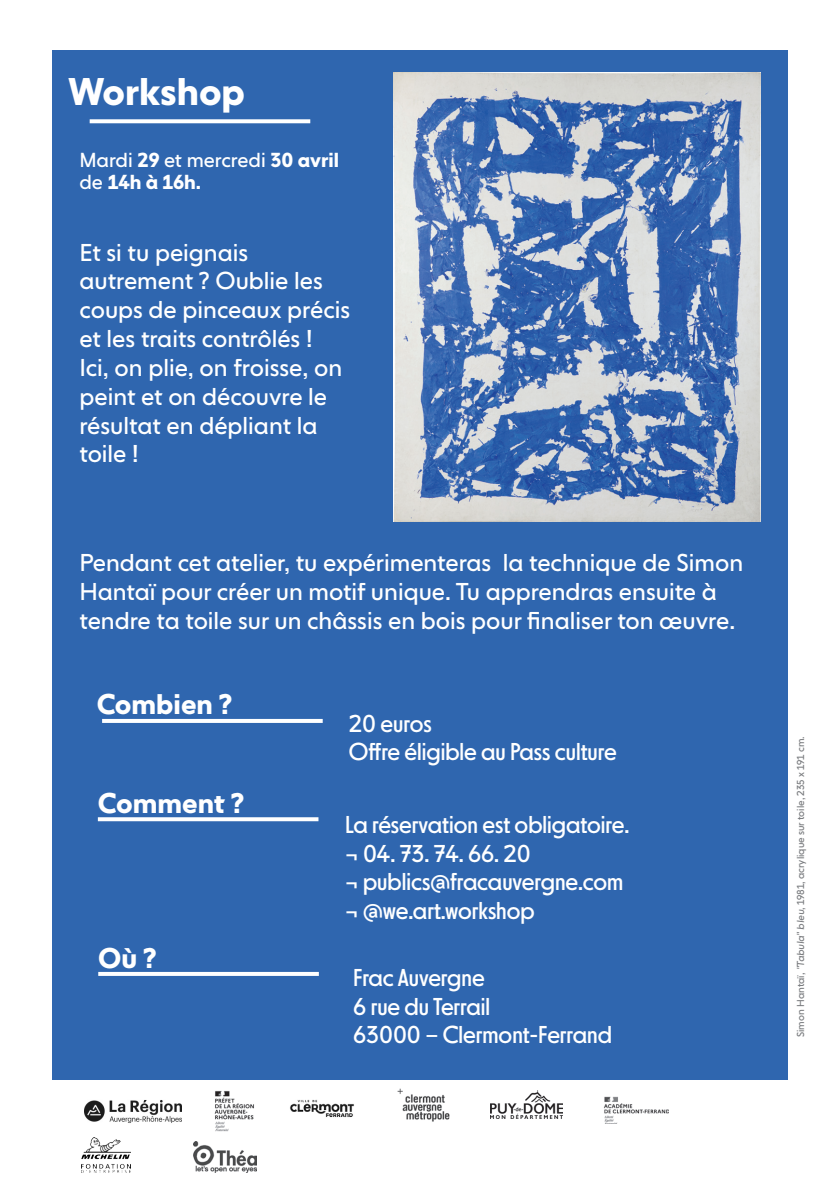
<style>
.page{position:relative;width:840px;height:1191px;background:#fff}
.page>*{position:absolute;margin:0;border:0;box-sizing:border-box;transform-origin:0 0}
.t1{font:700 38px "NEXT Book";color:#fff}
.t2{font:700 28px "NEXT Book";color:#fff}
.t3{font:24px/28.8px "NEXT Book";color:#fff}
.t4{font:24px "NEXT Poster";color:#fff}
.t5{font:20px "NEXT Book";color:#fff}
.t6{font:700 20px "NEXT Book";color:#fff}
.t7{font:10px "NEXT Book";color:#7a7c7f}
.s1{font-weight:700}
.s2{font-weight:400}
</style>
<div class="page">
<div style="left:52px;top:50px;width:735px;height:1030px;background:#2f66af"></div>
<img style="left:393px;top:73px;width:367px;height:448px">
<svg style="left:102px;top:719px;width:220px;height:4px"></svg>
<svg style="left:98px;top:817px;width:220px;height:4px"></svg>
<svg style="left:98px;top:972px;width:221px;height:4px"></svg>
<svg style="left:90px;top:119px;width:220px;height:4px"></svg>
<img style="left:215px;top:1091px;width:39px;height:41px">
<img style="left:290px;top:1099px;width:64px;height:19px">
<img style="left:397px;top:1088px;width:53px;height:34px">
<img style="left:604px;top:1096px;width:64px;height:28px">
<img style="left:82px;top:1137px;width:48px;height:35px">
<img style="left:193px;top:1141px;width:63px;height:31px">
<img style="left:84px;top:1100px;width:97px;height:23px">
<img style="left:490px;top:1090px;width:72px;height:28px">
<p class="t1" style="left:68px;top:69px;width:178px">Workshop</p>
<p class="t5" style="left:79px;top:148px;width:261px">Mardi <span class="s1">29</span> et mercredi <span class="s1">30 avril</span></p>
<p class="t6" style="left:79px;top:170px;width:123px"><span class="s2">de</span> 14h à 16h.</p>
<p class="t3" style="left:79px;top:238px;width:272px">Et si tu peignais autrement ? Oublie les coups de pinceaux précis et les traits contrôlés !<br>Ici, on plie, on froisse, on peint et on découvre le résultat en dépliant la toile !</p>
<p class="t3" style="left:79px;top:548px;width:664px">Pendant cet atelier, tu expérimenteras la technique de Simon<br>Hantaï pour créer un motif unique. Tu apprendras ensuite à tendre ta toile sur un châssis en bois pour finaliser ton œuvre.</p>
<p class="t2" style="left:97px;top:687px;width:137px">Combien ?</p>
<p class="t2" style="left:98px;top:786px;width:148px">Comment ?</p>
<p class="t2" style="left:98px;top:941px;width:60px">Où ?</p>
<p class="t4" style="left:349px;top:709px;width:84px">20 euros</p>
<p class="t4" style="left:349px;top:738px;width:269px">Offre éligible au Pass culture</p>
<p class="t4" style="left:345px;top:810px;width:285px">La réservation est obligatoire.</p>
<p class="t4" style="left:345px;top:839px;width:187px">¬ 04. 73. 74. 66. 20</p>
<p class="t4" style="left:345px;top:867px;width:279px">¬ publics@fracauvergne.com</p>
<p class="t4" style="left:345px;top:896px;width:191px">¬ @we.art.workshop</p>
<p class="t4" style="left:353px;top:963px;width:133px">Frac Auvergne</p>
<p class="t4" style="left:353px;top:991px;width:138px">6 rue du Terrail</p>
<p class="t4" style="left:353px;top:1020px;width:260px">63000 – Clermont-Ferrand</p>
<p class="t7" style="left:794px;top:1037px;width:302px;rotate:-90deg">Simon Hantaï, "Tabula" bleu, 1981, acrylique sur toile, 235 x 191 cm.</p>
</div>
